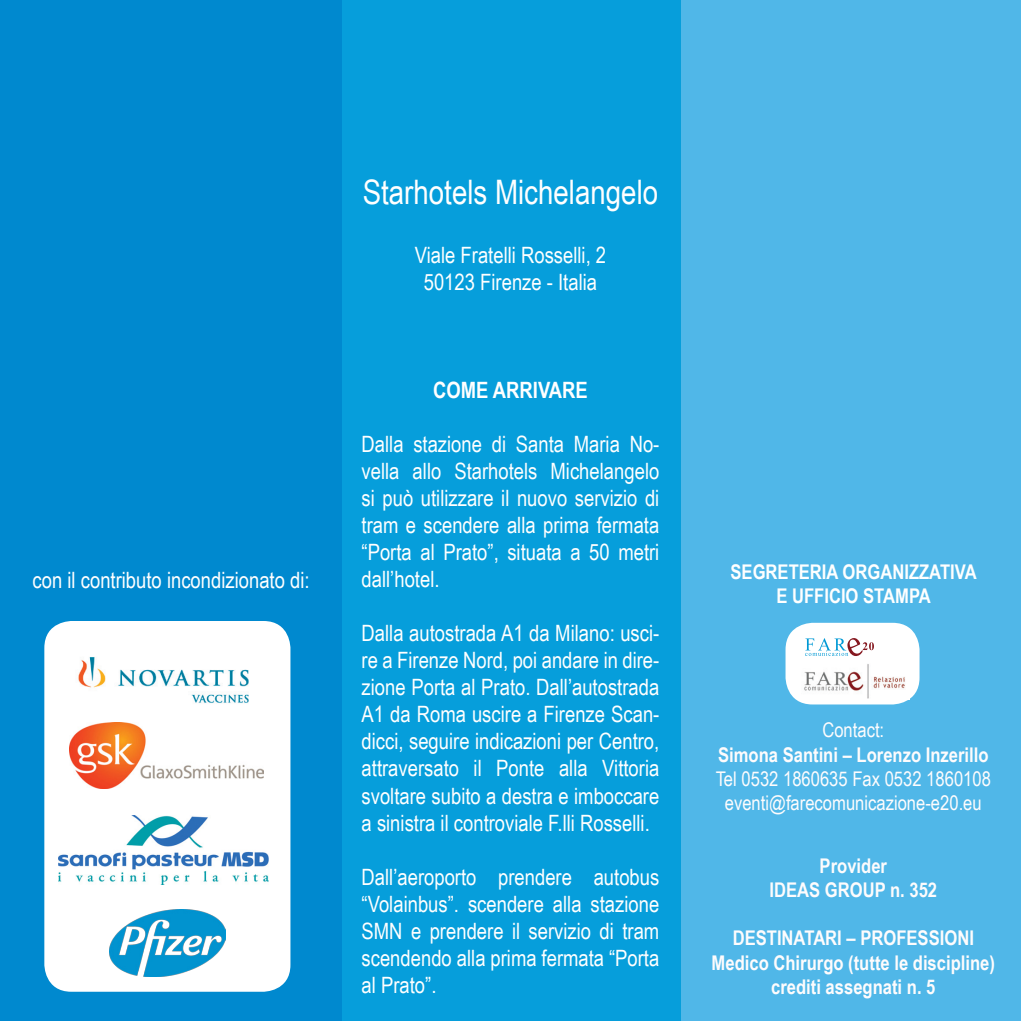
<style>
.page{position:relative;width:1021px;height:1021px;background:#fff}
.page>*{position:absolute;margin:0;border:0;box-sizing:border-box;transform-origin:0 0}
.t1{font:33.75px "Arial Narrow";color:#fff}
.t2{font:22.5px/27px "Arial Narrow";color:#fff;text-align:justify}
.t3{font:700 22.5px "Arial Narrow";color:#fff}
.t4{font:700 20.25px/24.3px "Arial Narrow";color:#fefcfd;text-align:center}
.t5{font:20.25px/24.3px "Arial Narrow";color:#fefcfd;text-align:center}
.t6{font:700 20.25px/24.3px "Arial Narrow";color:#fff;text-align:center}
</style>
<div class="page">
<div style="left:0;top:0;width:342px;height:1020px;background:#0089cf"></div>
<div style="left:680px;top:0;width:340px;height:1020px;background:#50b7e8"></div>
<div style="left:785px;top:622px;width:134px;height:82px;background:#fff;border-radius:27px"></div>
<div style="left:342px;top:0;width:338px;height:1020px;background:#069edb"></div>
<img style="left:804px;top:664px;width:105px;height:35px">
<svg style="left:805px;top:638px;width:69px;height:18px"></svg>
<div style="left:44px;top:621px;width:246px;height:370px;background:#fff;border-radius:27px"></div>
<img style="left:78px;top:657px;width:171px;height:66px">
<img style="left:69px;top:723px;width:194px;height:65px">
<img style="left:58px;top:815px;width:210px;height:69px">
<img style="left:110px;top:909px;width:115px;height:67px">
<p class="t2" style="left:33px;top:566px;width:278px">con il contributo incondizionato di:</p>
<h1 class="t1" style="left:363px;top:167px;width:297px">Starhotels Michelangelo</h1>
<p class="t2" style="left:415px;top:241px;width:193px;text-align:center">Viale Fratelli Rosselli, 2<br>50123 Firenze - Italia</p>
<p class="t3" style="left:433px;top:373px;width:156px">COME ARRIVARE</p>
<p class="t2" style="left:361px;top:430px;width:299px">Dalla stazione di Santa Maria No&shy;vella allo Starhotels Michelangelo si può utilizzare il nuovo servizio di tram e scendere alla prima fermata “Porta al Prato”, situata a 50 metri dall’hotel.</p>
<p class="t2" style="left:361px;top:619px;width:299px">Dalla autostrada A1 da Milano: usci&shy;re a Firenze Nord, poi andare in dire&shy;zione Porta al Prato. Dall’autostrada A1 da Roma uscire a Firenze Scan&shy;dicci, seguire indicazioni per Centro, attraversato il Ponte alla Vittoria svoltare subito a destra e imboccare a sinistra il controviale F.lli Rosselli.</p>
<p class="t2" style="left:361px;top:862px;width:299px">Dall’aeroporto prendere autobus “Volainbus”. scendere alla stazione SMN e prendere il servizio di tram scendendo alla prima fermata “Porta al Prato”.</p>
<p class="t6" style="left:730px;top:558px;width:248px">SEGRETERIA ORGANIZZATIVA<br>E UFFICIO STAMPA</p>
<p class="t5" style="left:822px;top:717px;width:63px">Contact:</p>
<p class="t4" style="left:718px;top:741px;width:272px">Simona Santini – Lorenzo Inzerillo</p>
<p class="t5" style="left:715px;top:766px;width:277px">Tel 0532 1860635 Fax 0532 1860108 eventi@farecomunicazione-e20.eu</p>
<p class="t4" style="left:769px;top:852px;width:169px">Provider<br>IDEAS GROUP n. 352</p>
<p class="t4" style="left:711px;top:925px;width:285px">DESTINATARI – PROFESSIONI<br>Medico Chirurgo (tutte le discipline) crediti assegnati n. 5</p>
</div>
